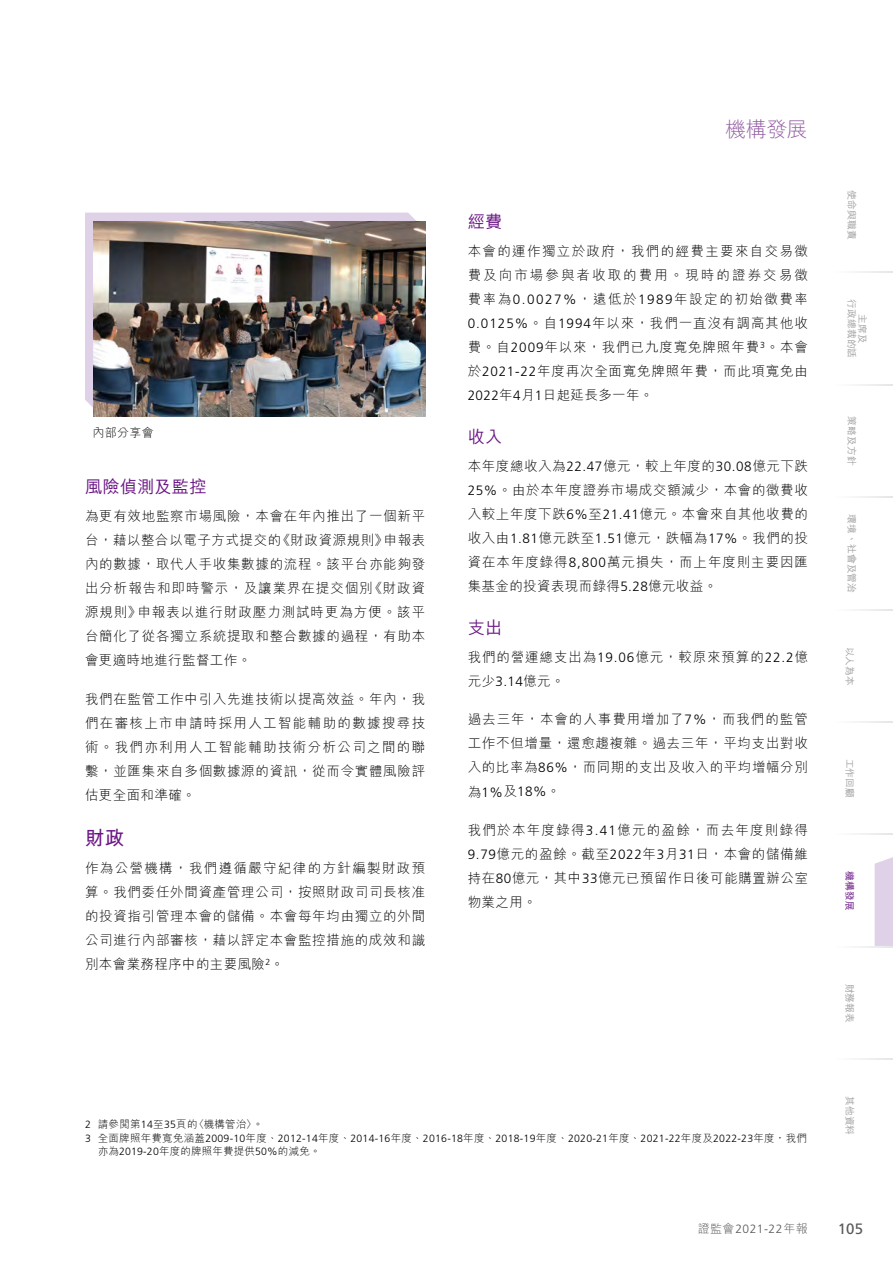
<style>
.page{position:relative;width:893px;height:1263px;background:#fff}
.page>*{position:absolute;margin:0;border:0;box-sizing:border-box;transform-origin:0 0}
.t1{font:300 21px "M Hei HK";color:#935da3}
._01_H1{font:700 19.5px "M Hei HK";color:#6b1685}
._02_H2{font:500 17.25px "M Hei HK";letter-spacing:.01em;color:#6b1685}
.t2{font:15px "Frutiger LT Std";color:#595757}
._00_txt{font:300 13.5px/24px "M Hei HK";letter-spacing:.05em;color:#000;text-align:justify}
.t3{font:300 12px "Frutiger LT Std";letter-spacing:.04em;color:#595757}
.t4{font:300 12px "M Hei HK";letter-spacing:.03em;color:#000}
.t5{font:300 10.5px "Frutiger LT Std";letter-spacing:.025em;color:#000}
.t6{font:300 10.5px "M Hei HK";letter-spacing:.02em;color:#000}
.t7{font:500 9.75px/10.5px "M Hei HK";letter-spacing:.01em;color:#9fa0a0;text-align:center}
.t8{font:500 9.75px "M Hei HK";color:#6b1685}
.s1{font-family:"Frutiger LT Std"}
.s2{font-family:"M Hei HK"}
</style>
<div class="page">
<hr style="left:834px;top:271px;width:59px;height:2px;background:#dcdddd">
<hr style="left:834px;top:384px;width:59px;height:2px;background:#dcdddd">
<hr style="left:834px;top:496px;width:59px;height:2px;background:#dcdddd">
<hr style="left:834px;top:609px;width:59px;height:2px;background:#dcdddd">
<hr style="left:834px;top:721px;width:59px;height:2px;background:#dcdddd">
<hr style="left:834px;top:833px;width:59px;height:2px;background:#dcdddd">
<hr style="left:834px;top:946px;width:59px;height:2px;background:#dcdddd">
<hr style="left:834px;top:1058px;width:59px;height:2px;background:#dcdddd">
<div style="left:875px;top:857px;width:18px;height:89px;background:#dfd1e7"></div>
<div style="left:85px;top:213px;width:331px;height:195px;background:#dfd1e7"></div>
<img style="left:94px;top:221px;width:331px;height:196px">
<p class="t4" style="left:93px;top:424px;width:63px">內部分享會</p>
<p class="_02_H2" style="left:85px;top:474px;width:123px">風險偵測及監控</p>
<p class="_00_txt" style="left:85px;top:503px;width:342px">為更有效地監察市場風險，本會在年內推出了一個新平台，藉以整合以電子方式提交的《財政資源規則》申報表內的數據，取代人手收集數據的流程。該平台亦能夠發出分析報告和即時警示，及讓業界在提交個別《財政資源規則》申報表以進行財政壓力測試時更為方便。該平台簡化了從各獨立系統提取和整合數據的過程，有助本會更適時地進行監督工作。</p>
<p class="_00_txt" style="left:85px;top:686px;width:342px">我們在監管工作中引入先進技術以提高效益。年內，我們在審核上市申請時採用人工智能輔助的數據搜尋技術。我們亦利用人工智能輔助技術分析公司之間的聯繫，並匯集來自多個數據源的資訊，從而令實體風險評估更全面和準確。</p>
<p class="_01_H1" style="left:85px;top:824px;width:41px">財政</p>
<p class="_00_txt" style="left:85px;top:856px;width:342px">作為公營機構，我們遵循嚴守紀律的方針編製財政預算。我們委任外間資產管理公司，按照財政司司長核准的投資指引管理本會的儲備。本會每年均由獨立的外間公司進行內部審核，藉以評定本會監控措施的成效和識別本會業務程序中的主要風險<sup>2</sup>。</p>
<h1 class="t1" style="left:725px;top:115px;width:84px">機構發展</h1>
<p class="_02_H2" style="left:468px;top:209px;width:36px">經費</p>
<p class="_00_txt" style="left:468px;top:239px;width:342px">本會的運作獨立於政府，我們的經費主要來自交易徵費及向市場參與者收取的費用。現時的證券交易徵費率為<span class="s1">0.0027%</span>，遠低於<span class="s1">1989</span>年設定的初始徵費率<span class="s1">0.0125%</span>。自<span class="s1">1994</span>年以來，我們一直沒有調高其他收費。自<span class="s1">2009</span>年以來，我們已九度寬免牌照年費<sup>3</sup>。本會於<span class="s1">2021-22</span>年度再次全面寬免牌照年費，而此項寬免由<span class="s1">2022</span>年<span class="s1">4</span>月<span class="s1">1</span>日起延長多一年。</p>
<p class="_02_H2" style="left:468px;top:424px;width:36px">收入</p>
<p class="_00_txt" style="left:468px;top:454px;width:342px">本年度總收入為<span class="s1">22.47</span>億元，較上年度的<span class="s1">30.08</span>億元下跌<span class="s1">25%</span>。由於本年度證券市場成交額減少，本會的徵費收入較上年度下跌<span class="s1">6%</span>至<span class="s1">21.41</span>億元。本會來自其他收費的收入由<span class="s1">1.81</span>億元跌至<span class="s1">1.51</span>億元，跌幅為<span class="s1">17%</span>。我們的投資在本年度錄得<span class="s1">8,800</span>萬元損失，而上年度則主要因匯集基金的投資表現而錄得<span class="s1">5.28</span>億元收益。</p>
<p class="_02_H2" style="left:468px;top:615px;width:36px">支出</p>
<p class="_00_txt" style="left:468px;top:644px;width:342px">我們的營運總支出為<span class="s1">19.06</span>億元，較原來預算的<span class="s1">22.2</span>億元少<span class="s1">3.14</span>億元。</p>
<p class="_00_txt" style="left:468px;top:707px;width:342px">過去三年，本會的人事費用增加了<span class="s1">7%</span>，而我們的監管工作不但增量，還愈趨複雜。過去三年，平均支出對收入的比率為<span class="s1">86%</span>，而同期的支出及收入的平均增幅分別為<span class="s1">1%</span>及<span class="s1">18%</span>。</p>
<p class="_00_txt" style="left:468px;top:817px;width:342px">我們於本年度錄得<span class="s1">3.41</span>億元的盈餘，而去年度則錄得<span class="s1">9.79</span>億元的盈餘。截至<span class="s1">2022</span>年<span class="s1">3</span>月<span class="s1">31</span>日，本會的儲備維持在<span class="s1">80</span>億元，其中<span class="s1">33</span>億元已預留作日後可能購置辦公室物業之用。</p>
<p class="t6" style="left:85px;top:1117px;width:180px"><span class="s1">2</span> 請參閱第<span class="s1">14</span>至<span class="s1">35</span>頁的〈機構管治〉。</p>
<p class="t5" style="left:85px;top:1132px;width:723px">3 <span class="s2">全面牌照年費寬免涵蓋</span>2009-10<span class="s2">年度、</span>2012-14<span class="s2">年度、</span>2014-16<span class="s2">年度、</span>2016-18<span class="s2">年度、</span>2018-19<span class="s2">年度、</span>2020-21<span class="s2">年度、</span>2021-22<span class="s2">年度及</span>2022-23<span class="s2">年度，我們</span></p>
<p class="t6" style="left:98px;top:1144px;width:224px">亦為<span class="s1">2019-20</span>年度的牌照年費提供<span class="s1">50%</span>的減免。</p>
<p class="t7" style="left:858px;top:190px;width:51px;rotate:90deg">使命與職責</p>
<p class="t7" style="left:868px;top:299px;width:60px;rotate:90deg">主席及<br>行政總裁的話</p>
<p class="t7" style="left:858px;top:416px;width:51px;rotate:90deg">策略及方針</p>
<p class="t7" style="left:858px;top:514px;width:80px;rotate:90deg">環境、社會及管治</p>
<p class="t7" style="left:856px;top:646px;width:41px;rotate:90deg">以人為本</p>
<p class="t7" style="left:856px;top:758px;width:41px;rotate:90deg">工作回顧</p>
<p class="t8" style="left:857px;top:871px;width:41px;rotate:90deg">機構發展</p>
<p class="t7" style="left:856px;top:983px;width:41px;rotate:90deg">財務報表</p>
<p class="t7" style="left:856px;top:1096px;width:41px;rotate:90deg">其他資料</p>
<p class="t3" style="left:698px;top:1222px;width:112px"><span class="s2">證監會</span>2021-22<span class="s2">年報</span></p>
<p class="t2" style="left:838px;top:1220px;width:27px">105</p>
</div>
